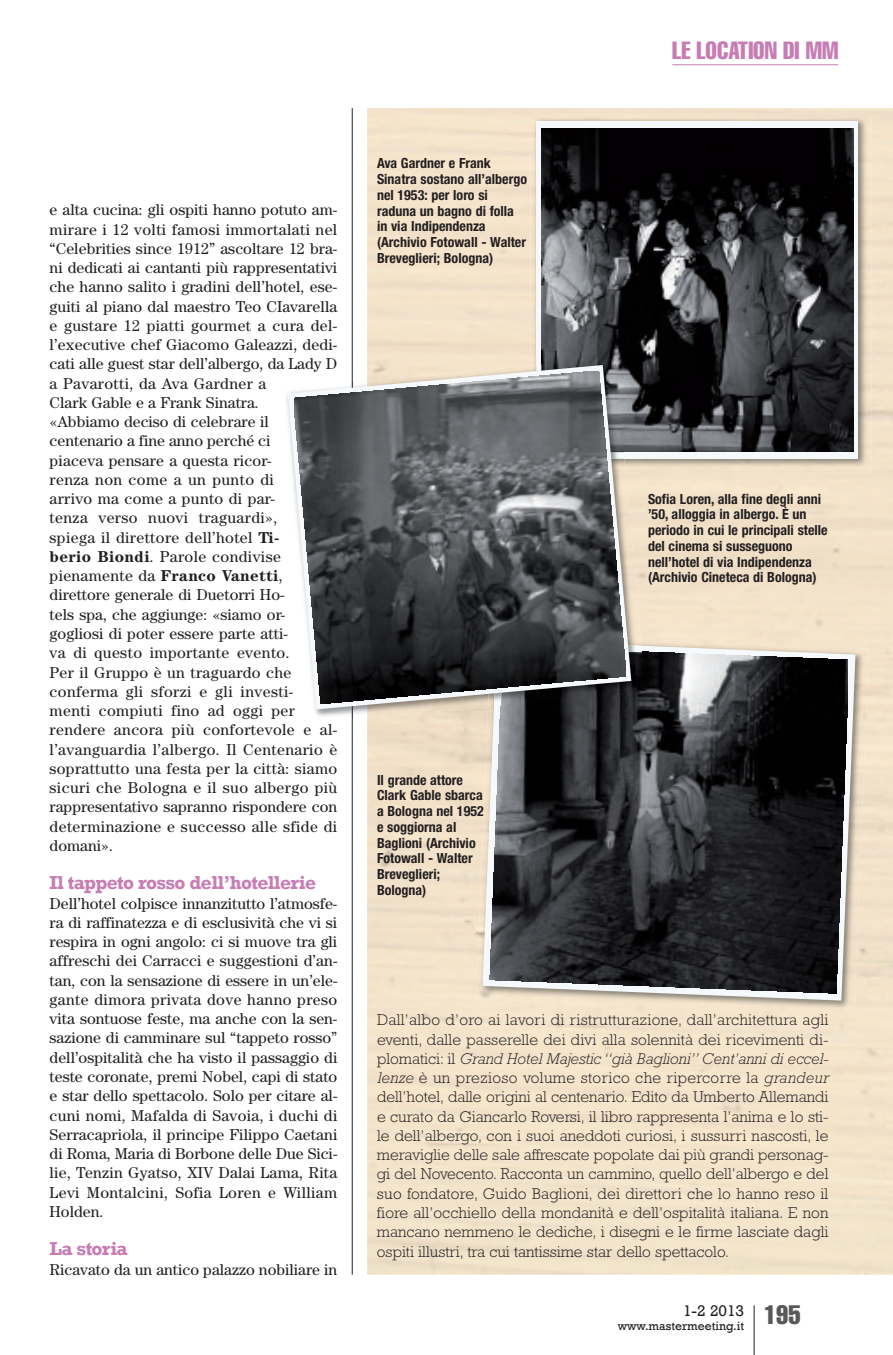
<style>
.page{position:relative;width:893px;height:1355px;background:#fff}
.page>*{position:absolute;margin:0;border:0;box-sizing:border-box;transform-origin:0 0}
.t1{font:extra-condensed 24.5px "Helvetica";color:#c77db4}
.t2{font:700 19.25px "Rockwell";letter-spacing:-.035em;color:#c77db4}
.t3{font:15.75px/19.2px "Century";letter-spacing:.015em;color:#231f20}
.t4{font:300 15.75px/19.2px "Rockwell";color:#231f20;text-align:justify}
.t5{font:15.75px "Rockwell";color:#231f20}
.t6{font:700 condensed 14px/15.8px "Helvetica Neue";color:#231f20}
.t7{font:12.25px "Rockwell";color:#231f20}
.s1{font-weight:700}
.s2{font-style:italic}
</style>
<div class="page">
<hr style="left:352px;top:108px;width:1px;height:1166px;background:#231f20">
<hr style="left:754px;top:1305px;width:1px;height:49px;background:#231f20">
<hr style="left:672px;top:64px;width:166px;height:1px;background:#c77db4">
<img style="left:530px;top:115px;width:341px;height:357px">
<div style="left:537px;top:121px;width:321px;height:337px;background:#f6f9fb"></div>
<img style="left:542px;top:128px;width:311px;height:324px">
<img style="left:476px;top:639px;width:393px;height:375px">
<svg style="left:483px;top:639px;width:372px;height:361px"></svg>
<img style="left:490px;top:646px;width:358px;height:347px">
<img style="left:286px;top:394px;width:66px;height:329px">
<img style="left:367px;top:366px;width:274px;height:352px">
<img style="left:542px;top:358px;width:82px;height:7px">
<img style="left:631px;top:647px;width:15px;height:59px">
<svg style="left:288px;top:365px;width:343px;height:344px"></svg>
<img style="left:294px;top:371px;width:331px;height:332px">
<h1 class="t1" style="left:672px;top:42px;width:168px">LE LOCATION DI MM</h1>
<p class="t3" style="left:50px;top:202px;width:289px">e alta cucina: gli ospiti hanno potuto am&shy;mirare i 12 volti famosi immortalati nel “Celebrities since 1912” ascoltare 12 bra&shy;ni dedicati ai cantanti più rappresentativi che hanno salito i gradini dell’hotel, ese&shy;guiti al piano dal maestro Teo CIavarella e gustare 12 piatti gourmet a cura del&shy;l’executive chef Giacomo Galeazzi, dedi&shy;cati alle guest star dell’albergo, da Lady D a Pavarotti, da Ava Gardner a<br>Clark Gable e a Frank Sinatra.<br>«Abbiamo deciso di celebrare il centenario a fine anno perché ci<br>piaceva pensare a questa ricor-<br>renza non come a un punto di<br>arrivo ma come a punto di par-<br>tenza verso nuovi traguardi»,<br>spiega il direttore dell’hotel <span class="s1">Ti-<br>berio Biondi</span>. Parole condivise pienamente da <span class="s1">Franco Vanetti</span>, direttore generale di Duetorri Ho-<br>tels spa, che aggiunge: «siamo or&shy;gogliosi di poter essere parte atti-<br>va di questo importante evento.<br>Per il Gruppo è un traguardo che conferma gli sforzi e gli investi&shy;menti compiuti fino ad oggi per rendere ancora più confortevole e al&shy;l’avanguardia l’albergo. Il Centenario è soprattutto una festa per la città: siamo sicuri che Bologna e il suo albergo più rappresentativo sapranno rispondere con determinazione e successo alle sfide di domani».</p>
<p class="t2" style="left:50px;top:871px;width:268px">Il tappeto rosso dell’hotellerie</p>
<p class="t3" style="left:50px;top:895px;width:289px;text-align:justify">Dell’hotel colpisce innanzitutto l’atmosfe&shy;ra di raffinatezza e di esclusività che vi si respira in ogni angolo: ci si muove tra gli affreschi dei Carracci e suggestioni d’an&shy;tan, con la sensazione di essere in un’ele&shy;gante dimora privata dove hanno preso vita sontuose feste, ma anche con la sen&shy;sazione di camminare sul “tappeto rosso” dell’ospitalità che ha visto il passaggio di teste coronate, premi Nobel, capi di stato e star dello spettacolo. Solo per citare al&shy;cuni nomi, Mafalda di Savoia, i duchi di Serracapriola, il principe Filippo Caetani di Roma, Maria di Borbone delle Due Sici&shy;lie, Tenzin Gyatso, XIV Dalai Lama, Rita Levi Montalcini, Sofia Loren e William Holden.</p>
<p class="t2" style="left:50px;top:1236px;width:80px">La storia</p>
<p class="t3" style="left:50px;top:1260px;width:289px">Ricavato da un antico palazzo nobiliare in</p>
<p class="t6" style="left:377px;top:157px;width:151px">Ava Gardner e Frank<br>Sinatra sostano all’albergo nel 1953: per loro si raduna un bagno di folla in via Indipendenza (Archivio Fotowall - Walter<br>Breveglieri; Bologna)</p>
<p class="t6" style="left:377px;top:773px;width:108px">Il grande attore<br>Clark Gable sbarca a Bologna nel 1952 e soggiorna al<br>Baglioni (Archivio<br>Fotowall - Walter<br>Breveglieri;<br>Bologna)</p>
<p class="t6" style="left:648px;top:492px;width:181px">Sofia Loren, alla fine degli anni ’50, alloggia in albergo. È un periodo in cui le principali stelle del cinema si susseguono nell’hotel di via Indipendenza (Archivio Cineteca di Bologna)</p>
<p class="t4" style="left:377px;top:1012px;width:453px">Dall’albo d’oro ai lavori di ristrutturazione, dall’architettura agli eventi, dalle passerelle dei divi alla solennità dei ricevimenti di&shy;plomatici: il <span class="s2">Grand Hotel Majestic “già Baglioni” Cent’anni di eccel&shy;lenze</span> è un prezioso volume storico che ripercorre la <span class="s2">grandeur </span>dell’hotel, dalle origini al centenario. Edito da Umberto Allemandi e curato da Giancarlo Roversi, il libro rappresenta l’anima e lo sti&shy;le dell’albergo, con i suoi aneddoti curiosi, i sussurri nascosti, le meraviglie delle sale affrescate popolate dai più grandi personag&shy;gi del Novecento. Racconta un cammino, quello dell’albergo e del suo fondatore, Guido Baglioni, dei direttori che lo hanno reso il fiore all’occhiello della mondanità e dell’ospitalità italiana. E non mancano nemmeno le dediche, i disegni e le firme lasciate dagli ospiti illustri, tra cui tantissime star dello spettacolo.</p>
<p class="t7" style="left:618px;top:1318px;width:184px">www.mastermeeting.it <sup>195</sup></p>
<p class="t5" style="left:683px;top:1300px;width:63px">1-2 2013</p>
</div>
